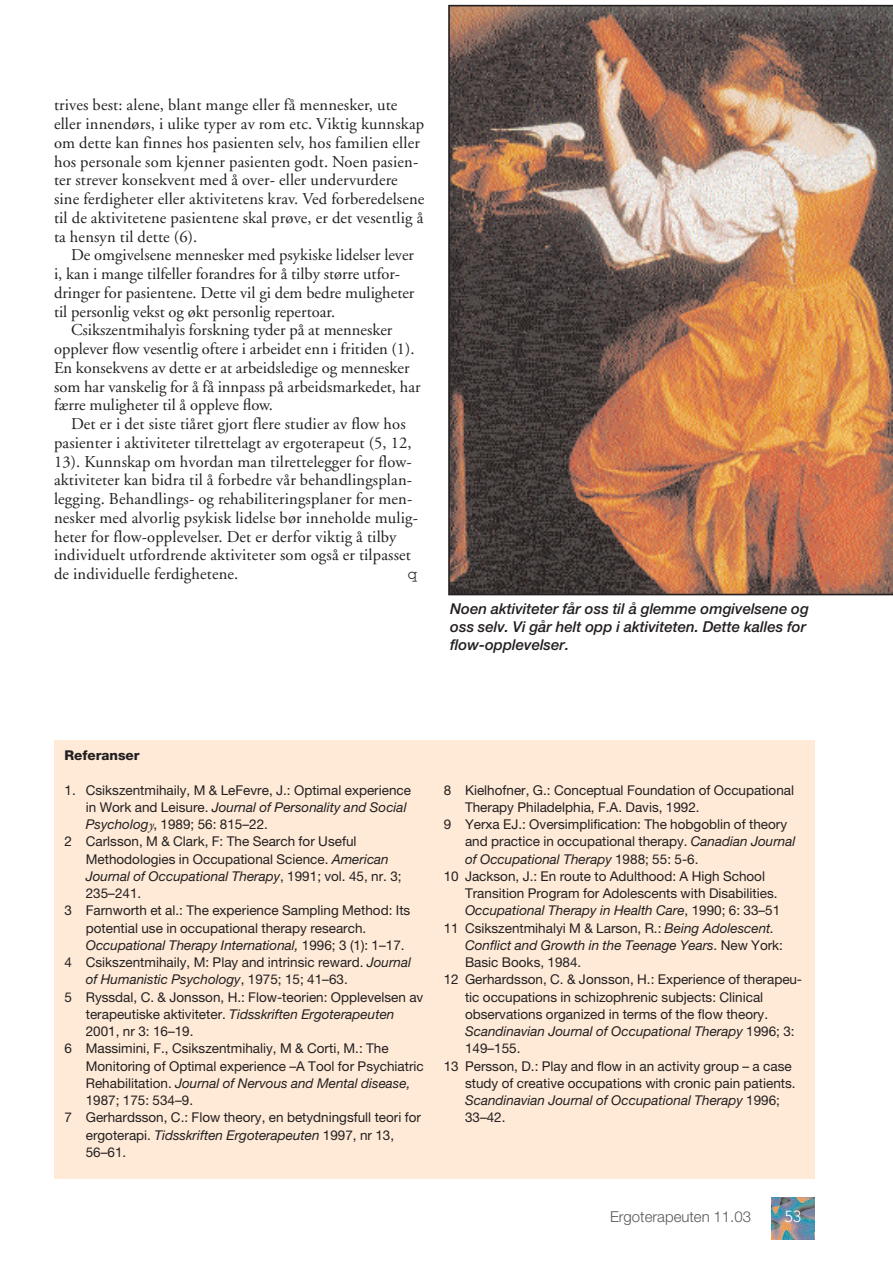
<style>
.page{position:relative;width:893px;height:1263px;background:#fff}
.page>*{position:absolute;margin:0;border:0;box-sizing:border-box;transform-origin:0 0}
.t1{font:16.5px/18.8px "Adobe Garamond";letter-spacing:.01em;color:#231f20}
.t2{font:16.5px "Itc Kabel";color:#fff}
.t3{font:16.5px "Courier";color:#231f20}
.t4{font:italic 500 15px/18px "Helvetica Neue";color:#231f20}
.t5{font:300 15px "Helvetica Neue";color:#57585a}
.t6{font:13.5px "Helvetica Neue";color:#231f20}
.t7{font:italic 13.5px "Helvetica Neue";color:#231f20}
.t8{font:800 13.5px "Helvetica Neue";color:#231f20}
.s1{font-style:normal}
.s2{font-style:italic}
.s3{font-family:"Adobe Garamond";font-style:italic}
</style>
<div class="page">
<img style="left:772px;top:1197px;width:42px;height:42px">
<img style="left:448px;top:5px;width:444px;height:590px">
<div style="left:54px;top:740px;width:760px;height:439px;background:#feead7"></div>
<p class="t1" style="left:54px;top:96px;width:372px">trives best: alene, blant mange eller få mennesker, ute eller innendørs, i ulike typer av rom etc. Viktig kunnskap om dette kan finnes hos pasienten selv, hos familien eller hos personale som kjenner pasienten godt. Noen pasien&shy;ter strever konsekvent med å over- eller undervurdere sine ferdigheter eller aktivitetens krav. Ved forberedelsene til de aktivitetene pasientene skal prøve, er det vesentlig å ta hensyn til dette (6).</p>
<p class="t1" style="left:54px;top:246px;width:362px;text-indent:17px">De omgivelsene mennesker med psykiske lidelser lever i, kan i mange tilfeller forandres for å tilby større utfor&shy;dringer for pasientene. Dette vil gi dem bedre muligheter til personlig vekst og økt personlig repertoar.</p>
<p class="t1" style="left:54px;top:321px;width:368px;text-indent:17px">Csikszentmihalyis forskning tyder på at mennesker opplever flow vesentlig oftere i arbeidet enn i fritiden (1).<br>En konsekvens av dette er at arbeidsledige og mennesker som har vanskelig for å få innpass på arbeidsmarkedet, har færre muligheter til å oppleve flow.</p>
<p class="t1" style="left:54px;top:415px;width:366px;text-indent:17px">Det er i det siste tiåret gjort flere studier av flow hos pasienter i aktiviteter tilrettelagt av ergoterapeut (5, 12, 13). Kunnskap om hvordan man tilrettelegger for flow&shy;aktiviteter kan bidra til å forbedre vår behandlingsplan&shy;legging. Behandlings- og rehabiliteringsplaner for men&shy;nesker med alvorlig psykisk lidelse bør inneholde mulig&shy;heter for flow-opplevelser. Det er derfor viktig å tilby individuelt utfordrende aktiviteter som også er tilpasset de individuelle ferdighetene.</p>
<p class="t3" style="left:408px;top:565px;width:11px">q</p>
<p class="t4" style="left:450px;top:599px;width:360px">Noen aktiviteter får oss til å glemme omgivelsene og oss selv. Vi går helt opp i aktiviteten. Dette kalles for flow-opplevelser.</p>
<p class="t8" style="left:64px;top:747px;width:77px">Referanser</p>
<p class="t6" style="left:64px;top:782px;width:348px">1. Csikszentmihaily, M &amp; LeFevre, J.: Optimal experience</p>
<p class="t7" style="left:86px;top:799px;width:322px"><span class="s1">in Work and Leisure.</span> Journal of Personality and Social</p>
<p class="t6" style="left:86px;top:816px;width:184px"><span class="s2">Psycholog</span><span class="s3">y</span>, 1989; 56: 815–22.</p>
<p class="t6" style="left:64px;top:833px;width:293px">2 Carlsson, M &amp; Clark, F: The Search for Useful</p>
<p class="t6" style="left:86px;top:851px;width:305px">Methodologies in Occupational Science. <span class="s2">American</span></p>
<p class="t7" style="left:86px;top:868px;width:317px">Journal of Occupational Therapy<span class="s1">, 1991; vol. 45, nr. 3;</span></p>
<p class="t6" style="left:86px;top:885px;width:57px">235–241.</p>
<p class="t6" style="left:65px;top:902px;width:347px">3 Farnworth et al.: The experience Sampling Method: Its</p>
<p class="t6" style="left:86px;top:920px;width:282px">potential use in occupational therapy research.</p>
<p class="t7" style="left:86px;top:937px;width:320px">Occupational Therapy International, <span class="s1">1996; 3 (1): 1–17.</span></p>
<p class="t6" style="left:65px;top:954px;width:348px">4 Csikszentmihaily, M: Play and intrinsic reward. <span class="s2">Journal</span></p>
<p class="t7" style="left:86px;top:971px;width:263px">of Humanistic Psychology<span class="s1">, 1975; 15; 41–63.</span></p>
<p class="t6" style="left:64px;top:989px;width:360px">5 Ryssdal, C. &amp; Jonsson, H.: Flow-teorien: Opplevelsen av</p>
<p class="t7" style="left:86px;top:1006px;width:310px"><span class="s1">terapeutiske aktiviteter.</span> Tidsskriften Ergoterapeuten</p>
<p class="t6" style="left:86px;top:1023px;width:109px">2001, nr 3: 16–19.</p>
<p class="t6" style="left:64px;top:1040px;width:326px">6 Massimini, F., Csikszentmihaliy, M &amp; Corti, M.: The</p>
<p class="t6" style="left:86px;top:1058px;width:340px">Monitoring of Optimal experience –A Tool for Psychiatric</p>
<p class="t7" style="left:86px;top:1075px;width:326px"><span class="s1">Rehabilitation.</span> Journal of Nervous and Mental disease,</p>
<p class="t6" style="left:86px;top:1092px;width:109px">1987; 175: 534–9.</p>
<p class="t6" style="left:64px;top:1109px;width:358px">7 Gerhardsson, C.: Flow theory, en betydningsfull teori for</p>
<p class="t7" style="left:86px;top:1127px;width:310px"><span class="s1">ergoterapi.</span> Tidsskriften Ergoterapeuten <span class="s1">1997, nr 13,</span></p>
<p class="t6" style="left:86px;top:1144px;width:42px">56–61.</p>
<p class="t6" style="left:444px;top:782px;width:352px">8 Kielhofner, G.: Conceptual Foundation of Occupational</p>
<p class="t6" style="left:465px;top:799px;width:236px">Therapy Philadelphia, F.A. Davis, 1992.</p>
<p class="t6" style="left:444px;top:816px;width:345px">9 Yerxa EJ.: Oversimplification: The hobgoblin of theory</p>
<p class="t6" style="left:465px;top:833px;width:332px">and practice in occupational therapy. <span class="s2">Canadian Journal</span></p>
<p class="t7" style="left:465px;top:851px;width:235px">of Occupational Therapy <span class="s1">1988; 55: 5-6.</span></p>
<p class="t6" style="left:444px;top:868px;width:323px">10 Jackson, J.: En route to Adulthood: A High School</p>
<p class="t6" style="left:465px;top:885px;width:314px">Transition Program for Adolescents with Disabilities.</p>
<p class="t7" style="left:465px;top:902px;width:317px">Occupational Therapy in Health Care<span class="s1">, 1990; 6: 33–51</span></p>
<p class="t6" style="left:444px;top:920px;width:332px">11 Csikszentmihalyi M &amp; Larson, R.: <span class="s2">Being Adolescent.</span></p>
<p class="t7" style="left:465px;top:937px;width:320px">Conflict and Growth in the Teenage Years<span class="s1">. New York:</span></p>
<p class="t6" style="left:465px;top:954px;width:118px">Basic Books, 1984.</p>
<p class="t6" style="left:444px;top:971px;width:360px">12 Gerhardsson, C. &amp; Jonsson, H.: Experience of therapeu-</p>
<p class="t6" style="left:465px;top:989px;width:300px">tic occupations in schizophrenic subjects: Clinical</p>
<p class="t6" style="left:465px;top:1006px;width:305px">observations organized in terms of the flow theory.</p>
<p class="t7" style="left:465px;top:1023px;width:331px">Scandinavian Journal of Occupational Therapy <span class="s1">1996; 3:</span></p>
<p class="t6" style="left:465px;top:1040px;width:57px">149–155.</p>
<p class="t6" style="left:444px;top:1058px;width:349px">13 Persson, D.: Play and flow in an activity group – a case</p>
<p class="t6" style="left:465px;top:1075px;width:332px">study of creative occupations with cronic pain patients.</p>
<p class="t7" style="left:465px;top:1092px;width:316px">Scandinavian Journal of Occupational Therapy <span class="s1">1996;</span></p>
<p class="t6" style="left:465px;top:1109px;width:42px">33–42.</p>
<p class="t5" style="left:610px;top:1208px;width:143px">Ergoterapeuten 11.03</p>
<p class="t2" style="left:785px;top:1207px;width:18px">53</p>
</div>
